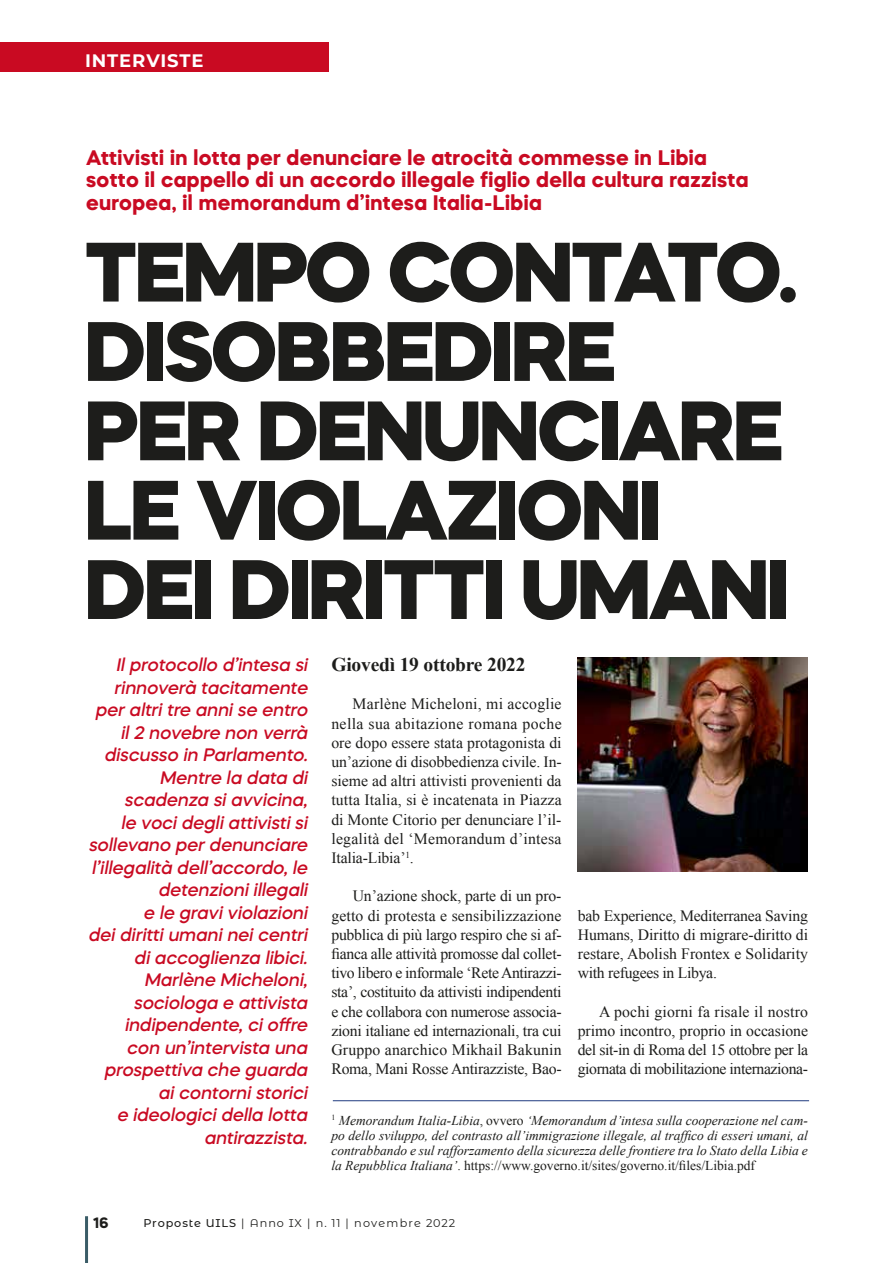
<style>
.page{position:relative;width:893px;height:1263px;background:#fff}
.page>*{position:absolute;margin:0;border:0;box-sizing:border-box;transform-origin:0 0}
.t1{font:800 84px/79.3px "Mazzard H";letter-spacing:-.02em;color:#1d1d1b}
.t2{font:700 21px/22.5px "Mazzard H";letter-spacing:.02em;color:#c90a22}
.t3{font:700 19.5px "Times New Roman";letter-spacing:-.01em;color:#1d1d1b}
.t4{font:italic 500 18px/22.5px "Mazzard H";color:#c90a22;text-align:right}
.t5{font:700 18px "Montserrat";letter-spacing:.05em;color:#fff}
.t6{font:15.75px/19.2px "Times New Roman";letter-spacing:-.01em;color:#1d1d1b;text-align:justify}
.t7{font:700 15px "Mazzard H";color:#1d1d1b}
.t8{font:italic 13.5px/15px "Times New Roman";color:#1d1d1b;text-align:justify}
.t9{font:11.25px "Montserrat Alternates";letter-spacing:.08em;color:#1d1d1b}
.s1{font-style:normal}
.s2{font-weight:500}
</style>
<div class="page">
<hr style="left:85px;top:1216px;width:3px;height:47px;background:#3a5c67">
<div style="left:0;top:43px;width:328px;height:29px;background:#c90a22"></div>
<hr style="left:333px;top:1100px;width:476px;height:1px;background:#1f3b7f">
<img style="left:578px;top:658px;width:230px;height:214px">
<p class="t5" style="left:85px;top:47px;width:120px">INTERVISTE</p>
<h2 class="t2" style="left:86px;top:146px;width:664px">Attivisti in lotta per denunciare le atrocità commesse in Libia sotto il cappello di un accordo illegale figlio della cultura razzista europea, il memorandum d’intesa Italia-Libia</h2>
<h1 class="t1" style="left:85px;top:230px;width:714px">TEMPO CONTATO.<br>DISOBBEDIRE<br>PER DENUNCIARE<br>LE VIOLAZIONI<br>DEI DIRITTI UMANI</h1>
<p class="t4" style="left:88px;top:653px;width:225px">Ilprotocollo d’intesa si rinnoverà tacitamente peraltritre annise entro il2 novebre non verrà discusso in Parlamento.<br>Mentre la data di scadenza siavvicina,<br>le vocidegliattivistisi sollevano perdenunciare l’illegalità dell’accordo,le detenzioniillegali<br>e le graviviolazioni deidirittiumanineicentri diaccoglienza libici.<br>Marlène Micheloni, sociologa e attivista indipendente,cioffre con un’intervista una prospettiva che guarda aicontornistorici<br>e ideologicidella lotta antirazzista.</p>
<p class="t3" style="left:331px;top:651px;width:196px">Giovedì 19 ottobre 2022</p>
<p class="t6" style="left:331px;top:694px;width:232px;text-indent:21px">Marlène Micheloni, mi accoglie nella sua abitazione romana poche ore dopo essere stata protagonista di un’azione di disobbedienza civile. In&shy;sieme ad altri attivisti provenienti da tutta Italia, si è incatenata in Piazza di Monte Citorio per denunciare l’il&shy;legalità del ‘Memorandum d’intesa Italia-Libia’<sup>1</sup>.</p>
<p class="t6" style="left:331px;top:886px;width:232px;text-indent:21px">Un’azione shock, parte di un pro&shy;getto di protesta e sensibilizzazione pubblica di più largo respiro che si af&shy;fianca alle attività promosse dal collet&shy;tivo libero e informale ‘Rete Antirazzi&shy;sta’, costituito da attivisti indipendenti e che collabora con numerose associa&shy;zioni italiane ed internazionali, tra cui Gruppo anarchico Mikhail Bakunin Roma, Mani Rosse Antirazziste, Bao-</p>
<p class="t6" style="left:578px;top:905px;width:232px">bab Experience, Mediterranea Saving Humans, Diritto di migrare-diritto di restare, Abolish Frontex e Solidarity with refugees in Libya.</p>
<p class="t6" style="left:578px;top:1001px;width:232px;text-indent:21px">A pochi giorni fa risale il nostro primo incontro, proprio in occasione del sit-in di Roma del 15 ottobre per la giornata di mobilitazione internaziona-</p>
<p class="t8" style="left:331px;top:1112px;width:478px"><sup>1</sup> Memorandum Italia-Libia<span class="s1">, ovvero</span> ‘Memorandum d’intesa sulla cooperazione nel cam&shy;po dello sviluppo, del contrasto all’immigrazione illegale, al traffico di esseri umani, al contrabbando e sul rafforzamento della sicurezza delle frontiere tra lo Stato della Libia e la Repubblica Italiana’<span class="s1">. https://www.governo.it/sites/governo.it/files/Libia.pdf</span></p>
<p class="t7" style="left:93px;top:1212px;width:17px">16</p>
<p class="t9" style="left:144px;top:1215px;width:313px"><span class="s2">Proposte UILS</span> | Anno IX | n. 11 | novembre 2022</p>
</div>
